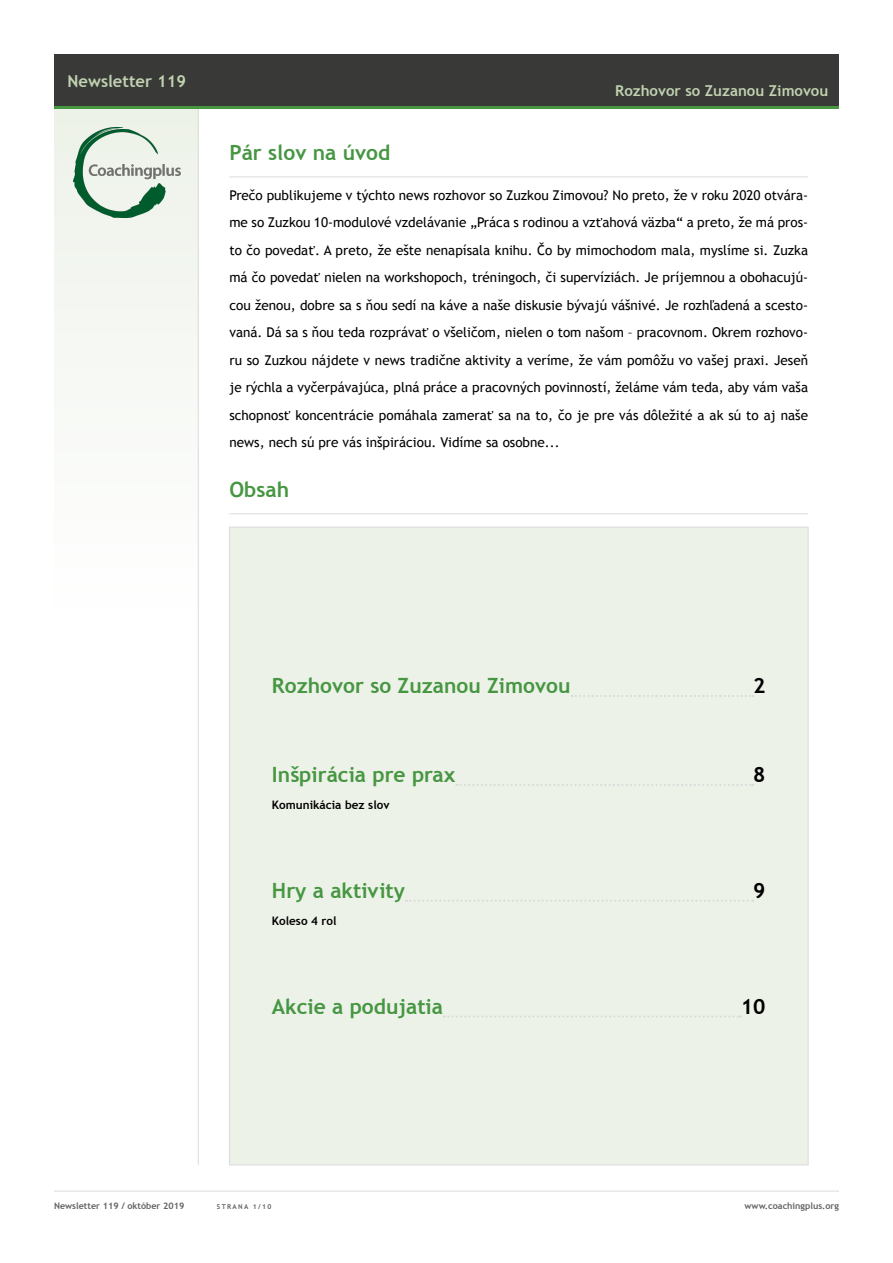
<style>
.page{position:relative;width:893px;height:1263px;background:#fff}
.page>*{position:absolute;margin:0;border:0;box-sizing:border-box;transform-origin:0 0}
.t1{font:700 21px "Trebuchet MS";color:#469642}
.t2{font:700 21px "Trebuchet MS";color:#000}
.t3{font:700 16.5px "Trebuchet MS";color:#c0d2b0}
.t4{font:700 15px "Trebuchet MS";color:#c0d2b0}
.t5{font:13.5px/27.5px "Trebuchet MS";color:#000;text-align:justify}
.t6{font:700 11.7px "Trebuchet MS";color:#000}
.t7{font:700 9px "Trebuchet MS";color:#646363}
.t8{font:700 6.75px "Trebuchet MS";letter-spacing:.2em;color:#646363}
</style>
<div class="page">
<div style="left:54px;top:106px;width:145px;height:525px;background:#f7f9f6"></div>
<hr style="left:54px;top:1191px;width:785px;height:1px;background:#dadada">
<hr style="left:198px;top:108px;width:1px;height:1057px;background:#dadada">
<div style="left:54px;top:54px;width:785px;height:53px;background:#393938"></div>
<hr style="left:54px;top:106px;width:785px;height:3px;background:#469642">
<div style="left:229px;top:527px;width:579px;height:638px;background:#edf2e8;border:1px solid #dadada"></div>
<img style="left:74px;top:127px;width:106px;height:91px">
<hr style="left:229px;top:513px;width:579px;height:1px;background:#dadada">
<hr style="left:229px;top:177px;width:579px;height:1px;background:#dadada">
<svg style="left:571px;top:695px;width:182px;height:2px"></svg>
<svg style="left:456px;top:784px;width:297px;height:2px"></svg>
<svg style="left:406px;top:900px;width:347px;height:2px"></svg>
<svg style="left:444px;top:1015px;width:297px;height:2px"></svg>
<p class="t3" style="left:68px;top:70px;width:120px">Newsletter 119</p>
<p class="t4" style="left:615px;top:81px;width:215px">Rozhovor so Zuzanou Zimovou</p>
<h1 class="t1" style="left:229px;top:139px;width:162px">Pár slov na úvod</h1>
<p class="t5" style="left:229px;top:182px;width:580px">Prečo publikujeme v týchto news rozhovor so Zuzkou Zimovou? No preto, že v roku 2020 otvára&shy;me so Zuzkou 10-modulové vzdelávanie „Práca s rodinou a vzťahová väzba“ a preto, že má pros&shy;to čo povedať. A preto, že ešte nenapísala knihu. Čo by mimochodom mala, myslíme si. Zuzka má čo povedať nielen na workshopoch, tréningoch, či supervíziách. Je príjemnou a obohacujú&shy;cou ženou, dobre sa s ňou sedí na káve a naše diskusie bývajú vášnivé. Je rozhľadená a scesto&shy;vaná. Dá sa s ňou teda rozprávať o všeličom, nielen o tom našom – pracovnom. Okrem rozhovo&shy;ru so Zuzkou nájdete v news tradične aktivity a veríme, že vám pomôžu vo vašej praxi. Jeseň je rýchla a vyčerpávajúca, plná práce a pracovných povinností, želáme vám teda, aby vám vaša schopnosť koncentrácie pomáhala zamerať sa na to, čo je pre vás dôležité a ak sú to aj naše news, nech sú pre vás inšpiráciou. Vidíme sa osobne...</p>
<h1 class="t1" style="left:229px;top:476px;width:61px">Obsah</h1>
<h1 class="t1" style="left:272px;top:673px;width:300px">Rozhovor so Zuzanou Zimovou</h1>
<h1 class="t2" style="left:753px;top:673px;width:14px">2</h1>
<h1 class="t1" style="left:272px;top:762px;width:185px">Inšpirácia pre prax</h1>
<h1 class="t2" style="left:753px;top:762px;width:14px">8</h1>
<p class="t6" style="left:272px;top:797px;width:119px">Komunikácia bez slov</p>
<h1 class="t1" style="left:272px;top:877px;width:135px">Hry a aktivity</h1>
<h1 class="t2" style="left:753px;top:877px;width:14px">9</h1>
<p class="t6" style="left:272px;top:913px;width:66px">Koleso 4 rol</p>
<h1 class="t1" style="left:272px;top:993px;width:173px">Akcie a podujatia</h1>
<h1 class="t2" style="left:741px;top:993px;width:26px">10</h1>
<p class="t7" style="left:54px;top:1200px;width:132px">Newsletter 119 / október 2019</p>
<p class="t8" style="left:217px;top:1202px;width:56px">STRANA 1/10</p>
<p class="t7" style="left:745px;top:1200px;width:96px">www.coachingplus.org</p>
</div>
